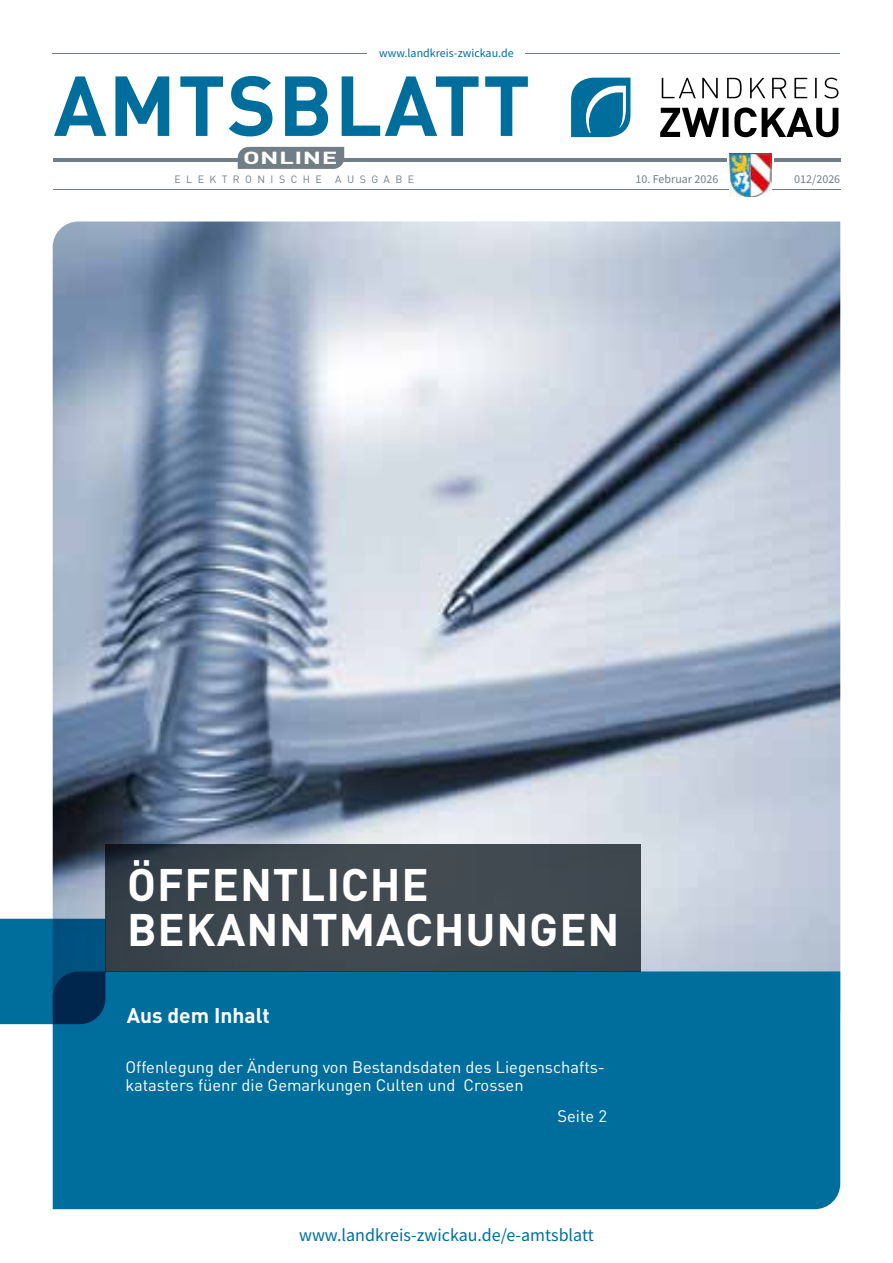
<style>
.page{position:relative;width:893px;height:1263px;background:#fff}
.page>*{position:absolute;margin:0;border:0;box-sizing:border-box;transform-origin:0 0}
.t1{font:700 45px/45px "DIN Pro";letter-spacing:.02em;color:#fff}
.t2{font:700 21px "DIN Pro";color:#fff}
.t3{font:18px "Source Sans Pro";color:#006e9c}
.t4{font:700 17.25px "DIN Pro";letter-spacing:.02em;color:#fff;scale:1.5 1}
.t5{font:16.5px/18px "DIN Pro";color:#fff}
.t6{font:12px "Source Sans Pro";color:#006e9c}
.t7{font:12px "Source Sans Pro";color:#717e86}
.t8{font:10.5px "DIN Pro";letter-spacing:.52em;color:#717e86}
</style>
<div class="page">
<img style="left:53px;top:222px;width:787px;height:749px">
<div style="left:53px;top:971px;width:787px;height:238px;background:#006e9c"></div>
<svg style="left:0;top:919px;width:105px;height:105px"></svg>
<hr style="left:53px;top:53px;width:787px;height:1px;background:#717e86">
<hr style="left:53px;top:158px;width:787px;height:3px;background:#717e86">
<hr style="left:53px;top:189px;width:787px;height:1px;background:#717e86">
<div style="left:368px;top:44px;width:157px;height:13px;background:#fff"></div>
<svg style="left:727px;top:158px;width:46px;height:7px"></svg>
<img style="left:730px;top:153px;width:41px;height:43px">
<svg style="left:54px;top:76px;width:474px;height:60px"></svg>
<svg style="left:571px;top:78px;width:59px;height:59px"></svg>
<svg style="left:660px;top:108px;width:178px;height:29px"></svg>
<svg style="left:662px;top:78px;width:176px;height:20px"></svg>
<div style="left:238px;top:147px;width:106px;height:22px;background:#717e86"></div>
<div style="left:105px;top:844px;width:536px;height:127px;background:#3f4850"></div>
<p class="t4" style="left:243px;top:143px;width:64px">ONLINE</p>
<p class="t6" style="left:379px;top:45px;width:136px">www.landkreis-zwickau.de</p>
<p class="t8" style="left:174px;top:171px;width:149px">ELEKTRONISCHE</p>
<p class="t8" style="left:335px;top:171px;width:80px">AUSGABE</p>
<p class="t7" style="left:635px;top:171px;width:84px">10. Februar 2026</p>
<p class="t7" style="left:794px;top:171px;width:47px">012/2026</p>
<h1 class="t1" style="left:127px;top:857px;width:494px">ÖFFENTLICHE<br>BEKANNTMACHUNGEN</h1>
<p class="t2" style="left:127px;top:998px;width:145px">Aus dem Inhalt</p>
<p class="t5" style="left:125px;top:1057px;width:481px">Offenlegung der Änderung von Bestandsdaten des Liegenschafts&shy;katasters füenr die Gemarkungen Culten und Crossen</p>
<p class="t5" style="left:557px;top:1105px;width:51px">Seite 2</p>
<p class="t3" style="left:299px;top:1224px;width:296px">www.landkreis-zwickau.de/e-amtsblatt</p>
</div>
